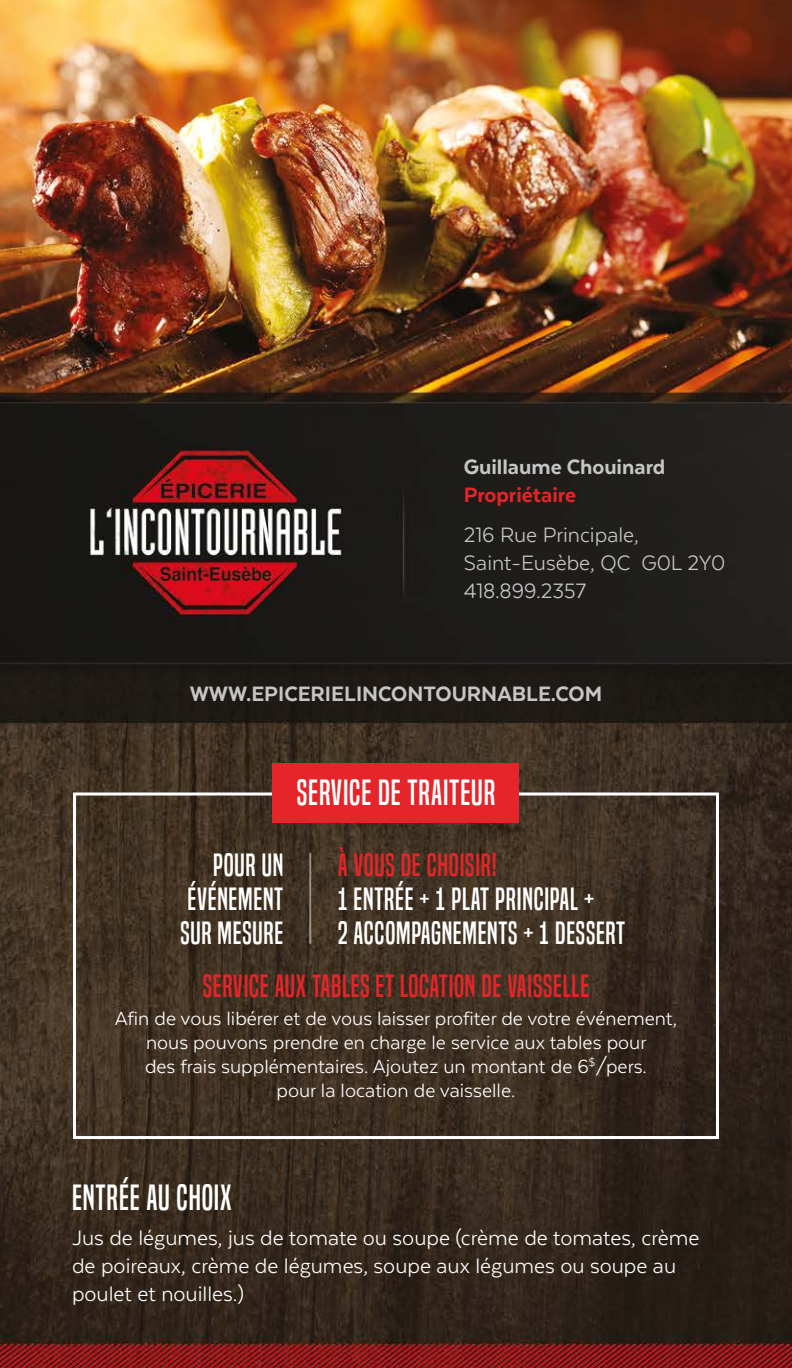
<style>
.page{position:relative;width:792px;height:1368px;background:#fff}
.page>*{position:absolute;margin:0;border:0;box-sizing:border-box;transform-origin:0 0}
.t1{font:34px "Built Titling Rg";letter-spacing:.025em;color:#fff}
.t2{font:30px/34px "Built Titling Rg";letter-spacing:.025em;color:#fff;text-align:justify}
.t3{font:30px "Built Titling Rg";letter-spacing:.025em;color:#e5252a}
.t4{font:24px/28px "Texta";color:#fff}
.t5{font:24px/28px "Texta";color:#c6c6c6}
.t6{font:800 24px "Texta";color:#c6c6c6}
.t7{font:800 24px "Texta";color:#e5252a}
.t8{font:22px/24px "Texta";color:#fff;text-align:center}
</style>
<div class="page">
<img style="left:0;top:0;width:792px;height:1368px">
<div style="left:73px;top:793px;width:646px;height:346px;border:3px solid #fff"></div>
<div style="left:273px;top:763px;width:246px;height:59px;background:#e5252a"></div>
<hr style="left:309px;top:853px;width:2px;height:91px;background:#fff">
<p class="t6" style="left:464px;top:454px;width:203px">Guillaume Chouinard</p>
<p class="t7" style="left:464px;top:482px;width:114px">Propriétaire</p>
<p class="t5" style="left:464px;top:520px;width:263px">216 Rue Principale,<br>Saint-Eusèbe, QC G0L 2Y0<br>418.899.2357</p>
<p class="t6" style="left:190px;top:681px;width:414px">WWW.EPICERIELINCONTOURNABLE.COM</p>
<h1 class="t1" style="left:297px;top:773px;width:200px">SERVICE DE TRAITEUR</h1>
<h2 class="t2" style="left:180px;top:848px;width:104px;text-indent:33px">POUR UN ÉVÉNEMENT SUR MESURE</h2>
<h2 class="t3" style="left:338px;top:847px;width:161px">À VOUS DE CHOISIR!</h2>
<h2 class="t2" style="left:338px;top:882px;width:289px">1 ENTRÉE + 1 PLAT PRINCIPAL +<br>2 ACCOMPAGNEMENTS + 1 DESSERT</h2>
<h2 class="t3" style="left:203px;top:968px;width:388px">SERVICE AUX TABLES ET LOCATION DE VAISSELLE</h2>
<p class="t8" style="left:115px;top:1006px;width:564px">Afin de vous libérer et de vous laisser profiter de votre événement, nous pouvons prendre en charge le service aux tables pour<br>des frais supplémentaires. Ajoutez un montant de 6<sup>$</sup>/pers.<br>pour la location de vaisselle.</p>
<h1 class="t1" style="left:72px;top:1177px;width:161px">ENTRÉE AU CHOIX</h1>
<p class="t4" style="left:72px;top:1223px;width:629px">Jus de légumes, jus de tomate ou soupe (crème de tomates, crème de poireaux, crème de légumes, soupe aux légumes ou soupe au poulet et nouilles.)</p>
</div>
